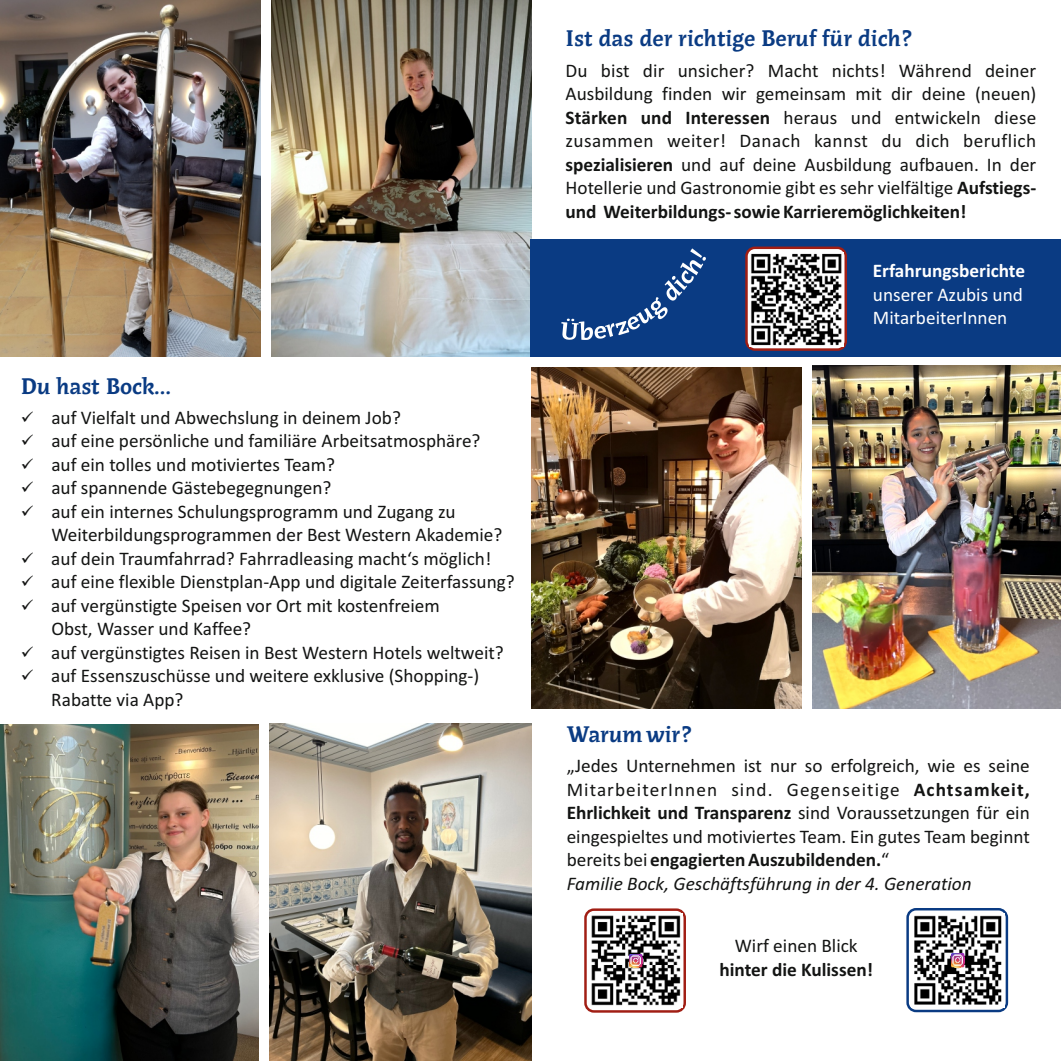
<style>
.page{position:relative;width:1061px;height:1061px;background:#fff}
.page>*{position:absolute;margin:0;border:0;box-sizing:border-box;transform-origin:0 0}
.t1{font:700 24.5px "Rayuela Negra";color:#0a3b83}
.t2{font:19.25px/23.4px "Calibri";color:#131413}
.t3{font:19.25px/23.4px "Calibri";color:#fff}
.t4{font:700 19.25px "Calibri";color:#fff}
.t5{font:700 19.25px "Calibri";color:#131413}
.s1{font-weight:700}
.s2{font-style:italic}
</style>
<div class="page">
<img style="left:271px;top:0;width:260px;height:357px">
<img style="left:531px;top:367px;width:271px;height:342px">
<div style="left:530px;top:239px;width:530px;height:121px;background:#0a3b83"></div>
<svg style="left:561px;top:248px;width:145px;height:92px"></svg>
<div style="left:745px;top:246px;width:102px;height:105px;background:#fff;border:2px solid #a11e14;border-radius:8px"></div>
<img style="left:751px;top:253px;width:91px;height:93px">
<img style="left:0;top:724px;width:259px;height:336px">
<img style="left:269px;top:723px;width:262px;height:337px">
<img style="left:0;top:0;width:261px;height:357px">
<div style="left:0;top:357px;width:1060px;height:9px;background:#fff"></div>
<img style="left:812px;top:366px;width:248px;height:343px">
<div style="left:906px;top:908px;width:102px;height:104px;background:#fff;border:2px solid #0a3b83;border-radius:8px"></div>
<img style="left:914px;top:913px;width:91px;height:94px">
<img style="left:951px;top:953px;width:13px;height:14px">
<div style="left:584px;top:908px;width:102px;height:104px;background:#fff;border:2px solid #a11e14;border-radius:8px"></div>
<img style="left:591px;top:915px;width:90px;height:91px">
<svg style="left:629px;top:954px;width:13px;height:13px"></svg>
<p class="t1" style="left:21px;top:375px;width:151px">Du hast Bock...</p>
<p class="t2" style="left:21px;top:407px;width:381px">✓ auf Vielfalt und Abwechslung in deinem Job?</p>
<p class="t2" style="left:21px;top:431px;width:461px">✓ auf eine persönliche und familiäre Arbeitsatmosphäre?</p>
<p class="t2" style="left:21px;top:454px;width:316px">✓ auf ein tolles und motiviertes Team?</p>
<p class="t2" style="left:21px;top:478px;width:312px">✓ auf spannende Gästebegegnungen?</p>
<p class="t2" style="left:51px;top:501px;width:452px;text-indent:-30px">✓ auf ein internes Schulungsprogramm und Zugang zu<br>Weiterbildungsprogrammen der Best Western Akademie?</p>
<p class="t2" style="left:21px;top:548px;width:472px">✓ auf dein Traumfahrrad? Fahrradleasing macht‘s möglich!</p>
<p class="t2" style="left:21px;top:572px;width:495px">✓ auf eine flexible Dienstplan-App und digitale Zeiterfassung?</p>
<p class="t2" style="left:51px;top:595px;width:390px;text-indent:-30px">✓ auf vergünstigte Speisen vor Ort mit kostenfreiem<br>Obst, Wasser und Kaffee?</p>
<p class="t2" style="left:21px;top:642px;width:484px">✓ auf vergünstigtes Reisen in Best Western Hotels weltweit?</p>
<p class="t2" style="left:51px;top:666px;width:429px;text-indent:-30px">✓ auf Essenszuschüsse und weitere exklusive (Shopping-)<br>Rabatte via App?</p>
<p class="t1" style="left:565px;top:28px;width:348px">Ist das der richtige Beruf für dich?</p>
<p class="t2" style="left:565px;top:60px;width:472px;text-align:justify">Du bist dir unsicher? Macht nichts! Während deiner Ausbildung finden wir gemeinsam mit dir deine (neuen)<br><span class="s1">Stärken und Interessen</span> heraus und entwickeln diese zusammen weiter! Danach kannst du dich beruflich <span class="s1">spezialisieren</span> und auf deine Ausbildung aufbauen. In der Hotellerie und Gastronomie gibt es sehr vielfältige <span class="s1">Aufstiegs&shy;und Weiterbildungs- sowie Karrieremöglichkeiten!</span></p>
<p class="t4" style="left:873px;top:263px;width:154px">Erfahrungsberichte</p>
<p class="t3" style="left:873px;top:284px;width:151px">unserer Azubis und<br>MitarbeiterInnen</p>
<p class="t1" style="left:566px;top:723px;width:126px">Warum wir?</p>
<p class="t2" style="left:566px;top:755px;width:464px">„Jedes Unternehmen ist nur so erfolgreich, wie es seine MitarbeiterInnen sind. Gegenseitige <span class="s1">Achtsamkeit, Ehrlichkeit und Transparenz</span> sind Voraussetzungen für ein eingespieltes und motiviertes Team. Ein gutes Team beginnt bereits bei <span class="s1">engagierten Auszubildenden.</span>“<br><span class="s2">Familie Bock, Geschäftsführung in der 4. Generation</span></p>
<p class="t2" style="left:734px;top:935px;width:124px">Wirf einen Blick</p>
<p class="t5" style="left:719px;top:961px;width:155px">hinter die Kulissen!</p>
</div>
